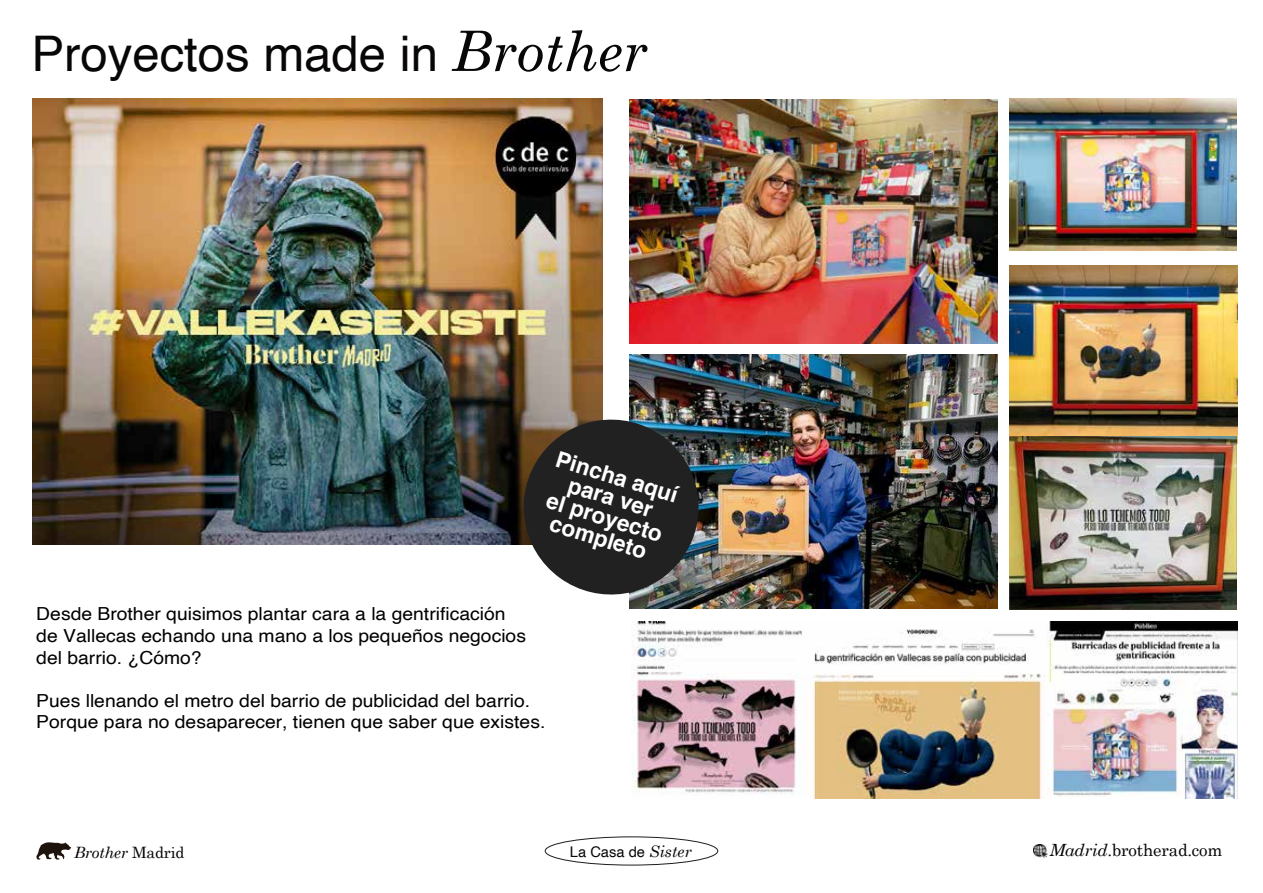
<style>
.page{position:relative;width:1263px;height:893px;background:#fff}
.page>*{position:absolute;margin:0;border:0;box-sizing:border-box;transform-origin:0 0}
.t1{font:49.05px "Helvetica";color:#080607}
.t2{font:700 22.5px/21px "Helvetica";color:#fff;text-align:center}
.t3{font:18px/21.6px "Helvetica";color:#000;scale:1.07 1}
.t4{font:16.8px "Century Schoolbook";letter-spacing:-.01em;color:#030102}
.t5{font:italic 15.6px "Century Schoolbook";letter-spacing:-.01em;color:#030102}
.t6{font:14.7px "Helvetica";color:#080607}
.s1{font-family:"Century Schoolbook";font-style:italic;font-size:55.65px}
.s2{font-style:normal}
.s3{font-style:italic}
.s4{font-family:"Century Schoolbook";font-style:italic;font-size:15.9px}
</style>
<div class="page">
<svg style="left:36px;top:842px;width:35px;height:18px"></svg>
<img style="left:1033px;top:844px;width:15px;height:14px">
<img style="left:1009px;top:99px;width:228px;height:151px">
<img style="left:33px;top:99px;width:569px;height:445px">
<img style="left:630px;top:99px;width:367px;height:245px">
<img style="left:630px;top:354px;width:367px;height:255px">
<img style="left:1009px;top:265px;width:228px;height:172px">
<img style="left:1009px;top:437px;width:228px;height:172px">
<img style="left:632px;top:622px;width:605px;height:177px">
<img style="left:512px;top:408px;width:198px;height:198px">
<div style="left:545px;top:836px;width:173px;height:29px;border:1px solid #1d1c1a;border-radius:50%"></div>
<h1 class="t1" style="left:31px;top:16px;width:618px">Proyectos made in <span class="s1">Brother</span></h1>
<p class="t2" style="left:559px;top:449px;width:128px;rotate:17deg">Pincha aquí para ver<br>el proyecto completo</p>
<p class="t3" style="left:36px;top:604px;width:459px">Desde Brother quisimos plantar cara a la gentrificación de Vallecas echando una mano a los pequeños negocios del barrio. ¿Cómo?</p>
<p class="t3" style="left:36px;top:690px;width:477px">Pues llenando el metro del barrio de publicidad del barrio.<br>Porque para no desaparecer, tienen que saber que existes.</p>
<p class="t5" style="left:74px;top:843px;width:112px">Brother <span class="s2">Madrid</span></p>
<p class="t4" style="left:1049px;top:840px;width:175px"><span class="s3">Madrid</span>.brotherad.com</p>
<p class="t6" style="left:570px;top:840px;width:123px">La Casa de <span class="s4">Sister</span></p>
</div>
